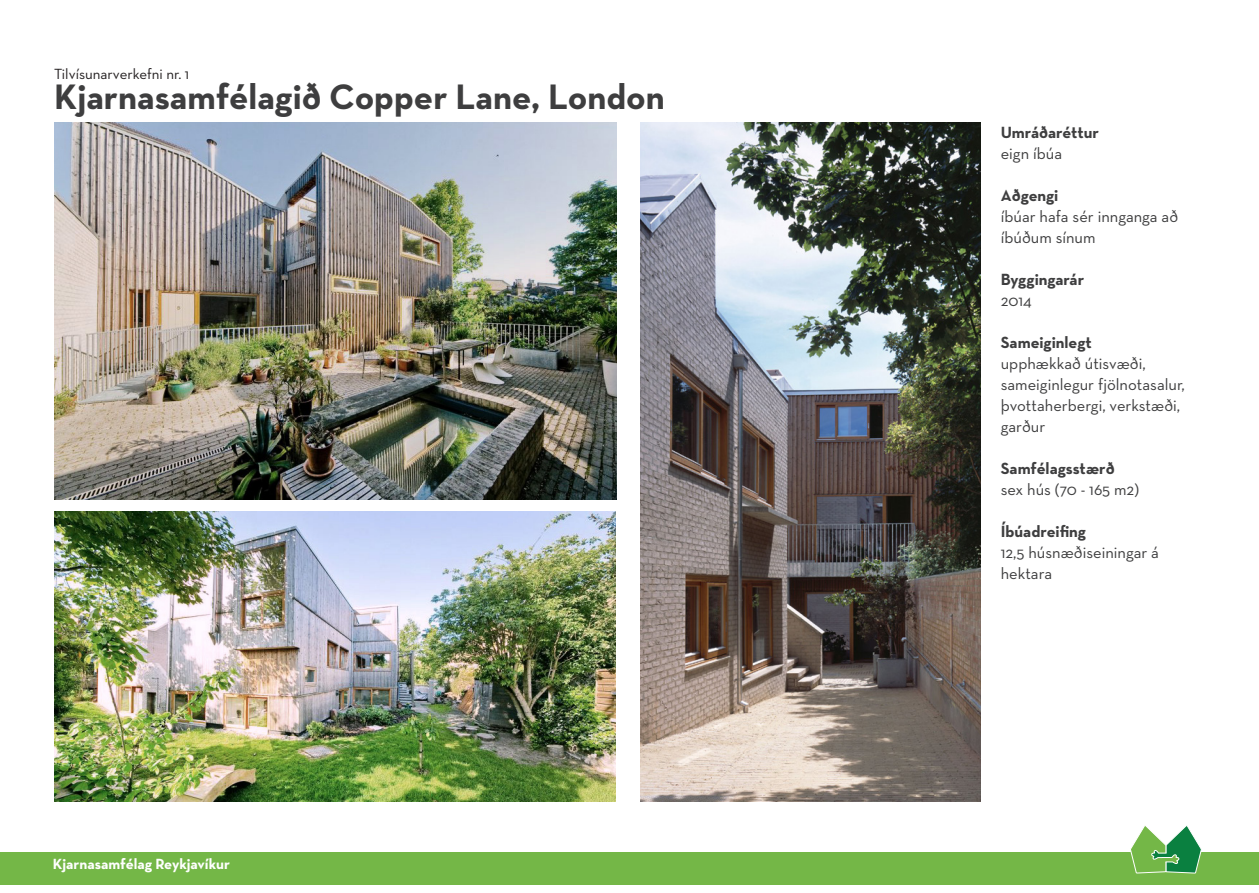
<style>
.page{position:relative;width:1259px;height:893px;background:#fff}
.page>*{position:absolute;margin:0;border:0;box-sizing:border-box;transform-origin:0 0}
.t1{font:700 36px "Neutra Text";color:#3e3e3f}
.t2{font:16.5px/21px "Neutra Text";color:#3e3e3f}
.t3{font:700 16.5px "Neutra Text";color:#3e3e3f}
.t4{font:700 15px "Neutra Text";color:#fff}
.t5{font:15px "Neutra Text";color:#231f20}
</style>
<div class="page">
<div style="left:0;top:852px;width:1259px;height:32px;background:#74b747"></div>
<svg style="left:1130px;top:825px;width:72px;height:49px"></svg>
<img style="left:54px;top:123px;width:563px;height:377px">
<img style="left:54px;top:511px;width:561px;height:290px">
<img style="left:641px;top:122px;width:340px;height:679px">
<p class="t5" style="left:54px;top:65px;width:137px">Tilvísunarverkefni nr. 1</p>
<h1 class="t1" style="left:54px;top:74px;width:612px">Kjarnasamfélagið Copper Lane, London</h1>
<p class="t4" style="left:53px;top:854px;width:179px">Kjarnasamfélag Reykjavíkur</p>
<p class="t3" style="left:1000px;top:122px;width:100px">Umráðaréttur</p>
<p class="t2" style="left:1000px;top:143px;width:63px">eign íbúa</p>
<p class="t3" style="left:1000px;top:185px;width:59px">Aðgengi</p>
<p class="t2" style="left:1000px;top:206px;width:179px">íbúar hafa sér innganga að íbúðum sínum</p>
<p class="t3" style="left:1000px;top:269px;width:85px">Byggingarár</p>
<p class="t2" style="left:1000px;top:290px;width:33px">2014</p>
<p class="t3" style="left:1000px;top:332px;width:92px">Sameiginlegt</p>
<p class="t2" style="left:1000px;top:353px;width:186px">upphækkað útisvæði, sameiginlegur fjölnotasalur, þvottaherbergi, verkstæði, garður</p>
<p class="t3" style="left:1000px;top:458px;width:115px">Samfélagsstærð</p>
<p class="t2" style="left:1000px;top:479px;width:140px">sex hús (70 - 165 m2)</p>
<p class="t3" style="left:1000px;top:521px;width:87px">Íbúadreifing</p>
<p class="t2" style="left:1000px;top:542px;width:160px">12,5 húsnæðiseiningar á hektara</p>
</div>
